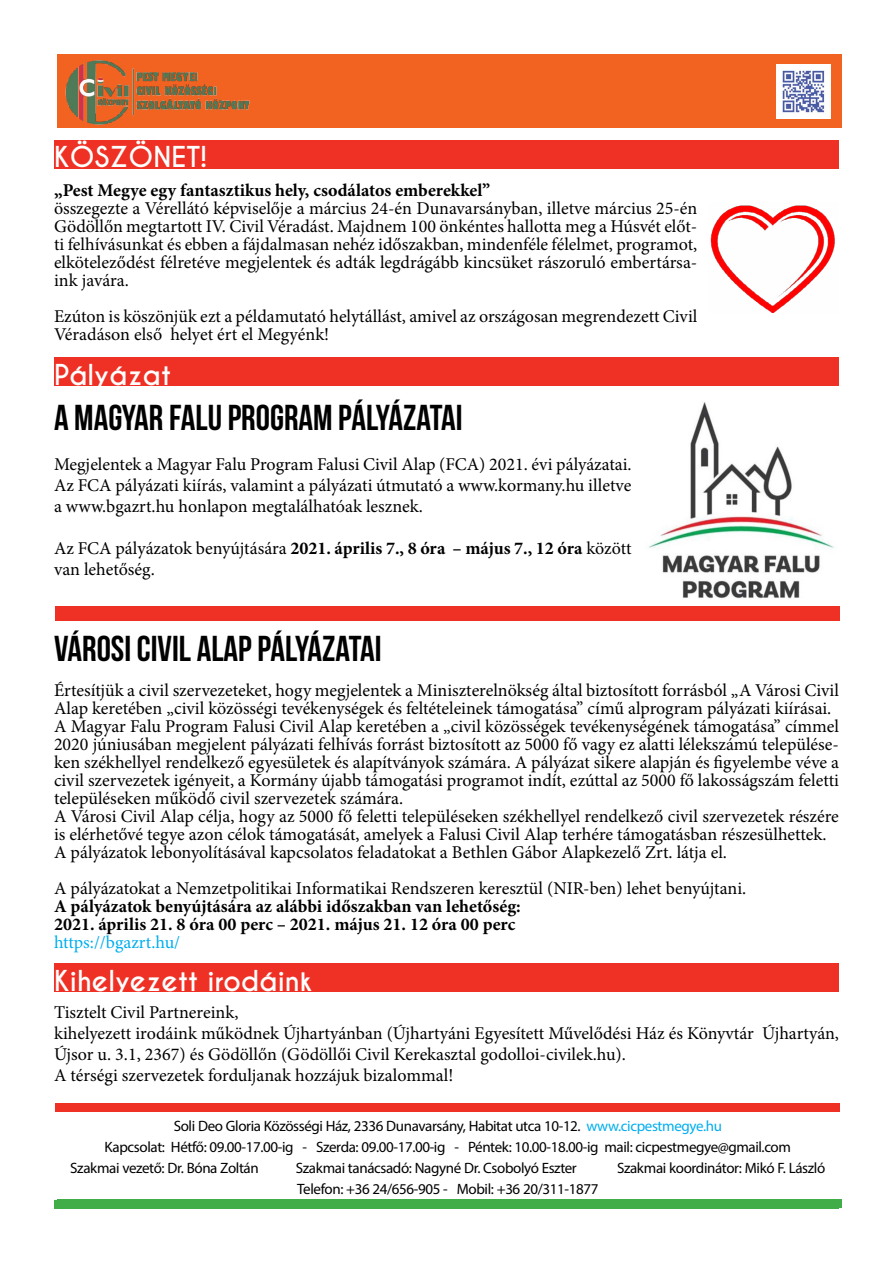
<style>
.page{position:relative;width:893px;height:1263px;background:#fff}
.page>*{position:absolute;margin:0;border:0;box-sizing:border-box;transform-origin:0 0}
.t1{font:36px "Bebas Neue";color:#000}
.t2{font:700 27px "Caviar Dreams";color:#fff}
.t3{font:18px/18px "Minion Pro";color:#000}
.t4{font:700 18px/18px "Minion Pro";color:#000}
.t5{font:18px "Minion Pro";color:#00aeef}
.t6{font:15px "Myriad Pro";letter-spacing:-.025em;color:#000}
.s1{font-weight:700}
.s2{color:#00aeef}
</style>
<div class="page">
<div style="left:54px;top:358px;width:785px;height:28px;background:#ee3124"></div>
<div style="left:54px;top:1200px;width:785px;height:9px;background:#41ad49"></div>
<div style="left:55px;top:1103px;width:785px;height:9px;background:#ee3124"></div>
<div style="left:57px;top:1199px;width:785px;height:9px;background:#41ad49"></div>
<div style="left:57px;top:54px;width:785px;height:74px;background:#f26322"></div>
<img style="left:777px;top:64px;width:53px;height:54px">
<img style="left:65px;top:60px;width:185px;height:65px">
<div style="left:54px;top:963px;width:785px;height:29px;background:#ee3124"></div>
<img style="left:648px;top:402px;width:186px;height:197px">
<div style="left:55px;top:606px;width:785px;height:15px;background:#ee3124"></div>
<div style="left:54px;top:140px;width:785px;height:29px;background:#ee3124"></div>
<img style="left:710px;top:205px;width:125px;height:108px">
<h2 class="t2" style="left:54px;top:141px;width:155px">KÖSZÖNET!</h2>
<p class="t4" style="left:54px;top:181px;width:437px">„Pest Megye egy fantasztikus hely, csodálatos emberekkel”</p>
<p class="t3" style="left:54px;top:199px;width:645px;text-align:justify">összegezte a Vérellátó képviselője a március 24-én Dunavarsányban, illetve március 25-én Gödöllőn megtartott IV. Civil Véradást. Majdnem 100 önkéntes hallotta meg a Húsvét előt&shy;ti felhívásunkat és ebben a fájdalmasan nehéz időszakban, mindenféle félelmet, programot, elköteleződést félretéve megjelentek és adták legdrágább kincsüket rászoruló embertársa&shy;ink javára.</p>
<p class="t3" style="left:54px;top:307px;width:645px">Ezúton is köszönjük ezt a példamutató helytállást, amivel az országosan megrendezett Civil<br>Véradáson első helyet ért el Megyénk!</p>
<h2 class="t2" style="left:54px;top:358px;width:119px">Pályázat</h2>
<h1 class="t1" style="left:54px;top:397px;width:410px">A MAGYAR FALU PROGRAM PÁLYÁZATAI</h1>
<p class="t3" style="left:54px;top:454px;width:579px;line-height:21px;text-align:justify">Megjelentek a Magyar Falu Program Falusi Civil Alap (FCA) 2021. évi pályázatai.<br>Az FCA pályázati kiírás, valamint a pályázati útmutató a www.kormany.hu illetve a www.bgazrt.hu honlapon megtalálhatóak lesznek.</p>
<p class="t3" style="left:54px;top:538px;width:579px;line-height:21px">Az FCA pályázatok benyújtására <span class="s1">2021. április 7., 8 óra – május 7., 12 óra</span> között van lehetőség.</p>
<h1 class="t1" style="left:54px;top:628px;width:329px">VÁROSI CIVIL ALAP PÁLYÁZATAI</h1>
<p class="t3" style="left:54px;top:681px;width:787px">Értesítjük a civil szervezeteket, hogy megjelentek a Miniszterelnökség által biztosított forrásból „A Városi Civil Alap keretében „civil közösségi tevékenységek és feltételeinek támogatása” című alprogram pályázati kiírásai.<br>A Magyar Falu Program Falusi Civil Alap keretében a „civil közösségek tevékenységének támogatása” címmel 2020 júniusában megjelent pályázati felhívás forrást biztosított az 5000 fő vagy ez alatti lélekszámú települése&shy;ken székhellyel rendelkező egyesületek és alapítványok számára. A pályázat sikere alapján és figyelembe véve a civil szervezetek igényeit, a Kormány újabb támogatási programot indít, ezúttal az 5000 fő lakosságszám feletti településeken működő civil szervezetek számára.<br>A Városi Civil Alap célja, hogy az 5000 fő feletti településeken székhellyel rendelkező civil szervezetek részére is elérhetővé tegye azon célok támogatását, amelyek a Falusi Civil Alap terhére támogatásban részesülhettek.<br>A pályázatok lebonyolításával kapcsolatos feladatokat a Bethlen Gábor Alapkezelő Zrt. látja el.</p>
<p class="t3" style="left:54px;top:879px;width:694px">A pályázatokat a Nemzetpolitikai Informatikai Rendszeren keresztül (NIR-ben) lehet benyújtani.</p>
<p class="t4" style="left:54px;top:897px;width:468px">A pályázatok benyújtására az alábbi időszakban van lehetőség:<br>2021. április 21. 8 óra 00 perc – 2021. május 21. 12 óra 00 perc</p>
<p class="t5" style="left:54px;top:930px;width:128px">https://bgazrt.hu/</p>
<h2 class="t2" style="left:54px;top:964px;width:260px">Kihelyezett irodáink</h2>
<p class="t3" style="left:54px;top:1001px;width:786px;line-height:21px">Tisztelt Civil Partnereink,<br>kihelyezett irodáink működnek Újhartyánban (Újhartyáni Egyesített Művelődési Ház és Könyvtár Újhartyán, Újsor u. 3.1, 2367) és Gödöllőn (Gödöllői Civil Kerekasztal godolloi-civilek.hu).<br>A térségi szervezetek forduljanak hozzájuk bizalommal!</p>
<p class="t6" style="left:174px;top:1117px;width:550px">Soli Deo Gloria Közösségi Ház, 2336 Dunavarsány, Habitat utca 10-12. <span class="s2">www.cicpestmegye.hu</span></p>
<p class="t6" style="left:105px;top:1138px;width:688px">Kapcsolat: Hétfő: 09.00-17.00-ig - Szerda: 09.00-17.00-ig - Péntek: 10.00-18.00-ig mail: cicpestmegye@gmail.com</p>
<p class="t6" style="left:70px;top:1159px;width:190px">Szakmai vezető: Dr. Bóna Zoltán</p>
<p class="t6" style="left:296px;top:1159px;width:282px">Szakmai tanácsadó: Nagyné Dr. Csobolyó Eszter</p>
<p class="t6" style="left:617px;top:1159px;width:210px">Szakmai koordinátor: Mikó F. László</p>
<p class="t6" style="left:297px;top:1180px;width:303px">Telefon: +36 24/656-905 - Mobil: +36 20/311-1877</p>
</div>
